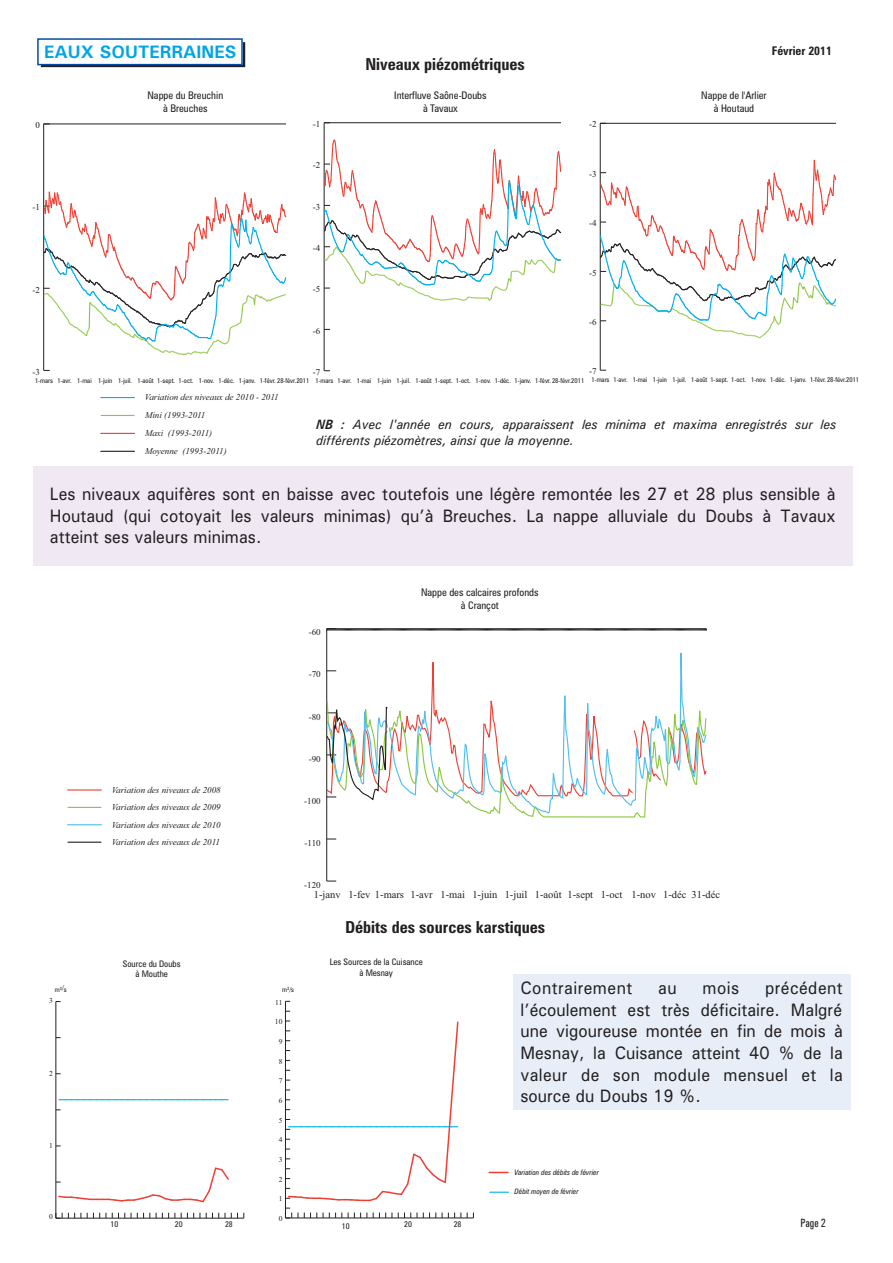
<style>
.page{position:relative;width:893px;height:1263px;background:#fff}
.page>*{position:absolute;margin:0;border:0;box-sizing:border-box;transform-origin:0 0}
.t1{font:18px/21.6px "Univers";color:#231f20;text-align:justify;scale:.9 1}
.t2{font:700 18px "Univers";color:#00a5e4}
.t3{font:18px "Univers";letter-spacing:.025em;color:#231f20;scale:.9 1}
.t4{font:700 condensed 16.5px "Zurich BT";color:#231f20}
.t5{font:italic 13.5px/16.2px "Univers";color:#231f20;scale:.9 1}
.t6{font:700 condensed 12px "Zurich BT";color:#231f20}
.t7{font:12px "Univers Condensed";color:#231f20;scale:.9 1}
.t8{font:condensed 10.5px/12.6px "Zurich BT";color:#231f20;text-align:center}
.t9{font:10.5px "Times New Roman";color:#231f20}
.t10{font:italic 9px/17.9px "Times New Roman";color:#231f20}
.t11{font:9px "Times New Roman";color:#231f20}
.t12{font:condensed 9px/10.8px "Zurich BT";color:#231f20;text-align:center}
.t13{font:condensed 8.1px "Zurich BT";color:#231f20}
.t14{font:italic condensed 7.5px "Zurich BT";color:#231f20}
.t15{font:7.5px "Times New Roman";color:#231f20}
.t16{font:condensed 6.75px "Zurich BT";color:#231f20}
.s1{font-weight:700}
</style>
<div class="page">
<div style="left:33px;top:466px;width:820px;height:99px;background:#f0e8f3"></div>
<div style="left:513px;top:974px;width:337px;height:135px;background:#e7eef8"></div>
<svg style="left:489px;top:1171px;width:19px;height:1px"></svg>
<svg style="left:490px;top:1191px;width:19px;height:1px"></svg>
<hr style="left:56px;top:1217px;width:188px;height:1px;background:#231f20">
<svg style="left:81px;top:1212px;width:19px;height:5px"></svg>
<svg style="left:106px;top:1212px;width:13px;height:5px"></svg>
<svg style="left:125px;top:1212px;width:19px;height:5px"></svg>
<svg style="left:150px;top:1212px;width:19px;height:5px"></svg>
<svg style="left:175px;top:1212px;width:19px;height:5px"></svg>
<svg style="left:200px;top:1212px;width:19px;height:5px"></svg>
<svg style="left:225px;top:1212px;width:13px;height:5px"></svg>
<hr style="left:56px;top:1001px;width:1px;height:216px;background:#231f20">
<svg style="left:56px;top:1212px;width:19px;height:6px"></svg>
<svg style="left:56px;top:1166px;width:173px;height:37px"></svg>
<hr style="left:285px;top:1217px;width:188px;height:1px;background:#231f20">
<svg style="left:298px;top:1212px;width:13px;height:5px"></svg>
<svg style="left:317px;top:1212px;width:19px;height:5px"></svg>
<svg style="left:342px;top:1212px;width:19px;height:5px"></svg>
<svg style="left:367px;top:1212px;width:19px;height:5px"></svg>
<svg style="left:392px;top:1212px;width:19px;height:5px"></svg>
<svg style="left:417px;top:1212px;width:13px;height:5px"></svg>
<svg style="left:436px;top:1212px;width:19px;height:5px"></svg>
<svg style="left:461px;top:1212px;width:13px;height:5px"></svg>
<hr style="left:285px;top:1001px;width:1px;height:216px;background:#231f20">
<svg style="left:286px;top:1207px;width:6px;height:11px"></svg>
<svg style="left:286px;top:1020px;width:173px;height:181px"></svg>
<hr style="left:101px;top:397px;width:33px;height:1px;background:#00b1eb">
<hr style="left:101px;top:415px;width:33px;height:1px;background:#8cc63f">
<hr style="left:101px;top:433px;width:33px;height:1px;background:#ef3e33">
<hr style="left:101px;top:450px;width:33px;height:2px;background:#231f20">
<hr style="left:68px;top:789px;width:33px;height:1px;background:#ef3e33">
<hr style="left:68px;top:806px;width:33px;height:1px;background:#8cc63f">
<hr style="left:68px;top:824px;width:33px;height:1px;background:#4dbeed">
<hr style="left:68px;top:841px;width:33px;height:1px;background:#231f20">
<hr style="left:324px;top:122px;width:237px;height:1px;background:#231f20">
<hr style="left:324px;top:123px;width:1px;height:247px;background:#231f20">
<svg style="left:323px;top:138px;width:239px;height:164px"></svg>
<hr style="left:44px;top:124px;width:242px;height:1px;background:#231f20">
<hr style="left:43px;top:124px;width:1px;height:246px;background:#231f20">
<svg style="left:43px;top:191px;width:244px;height:165px"></svg>
<hr style="left:600px;top:123px;width:236px;height:1px;background:#231f20">
<hr style="left:600px;top:123px;width:1px;height:247px;background:#231f20">
<svg style="left:599px;top:159px;width:238px;height:180px"></svg>
<hr style="left:326px;top:628px;width:1px;height:252px;background:#231f20">
<svg style="left:326px;top:628px;width:381px;height:189px"></svg>
<svg style="left:39px;top:42px;width:207px;height:26px"></svg>
<div style="left:37px;top:38px;width:206px;height:27px;border:2px solid #034ea2"></div>
<p class="t2" style="left:44px;top:45px;width:194px">EAUX SOUTERRAINES</p>
<p class="t6" style="left:772px;top:44px;width:62px">Février 2011</p>
<p class="t4" style="left:365px;top:55px;width:161px">Niveaux piézométriques</p>
<p class="t8" style="left:148px;top:89px;width:77px">Nappe du Breuchin à Breuches</p>
<p class="t8" style="left:394px;top:89px;width:94px">Interfluve Saône-Doubs à Tavaux</p>
<p class="t8" style="left:701px;top:89px;width:67px">Nappe de l'Arlier à Houtaud</p>
<p class="t11" style="left:35px;top:122px;width:6px">0</p>
<p class="t11" style="left:313px;top:121px;width:9px">-1</p>
<p class="t11" style="left:589px;top:121px;width:9px">-2</p>
<p class="t11" style="left:313px;top:162px;width:9px">-2</p>
<p class="t11" style="left:589px;top:170px;width:9px">-3</p>
<p class="t11" style="left:32px;top:204px;width:9px">-1</p>
<p class="t11" style="left:313px;top:203px;width:9px">-3</p>
<p class="t11" style="left:589px;top:220px;width:9px">-4</p>
<p class="t11" style="left:313px;top:244px;width:9px">-4</p>
<p class="t11" style="left:589px;top:269px;width:9px">-5</p>
<p class="t11" style="left:32px;top:286px;width:9px">-2</p>
<p class="t11" style="left:313px;top:286px;width:9px">-5</p>
<p class="t11" style="left:589px;top:318px;width:9px">-6</p>
<p class="t11" style="left:313px;top:327px;width:9px">-6</p>
<p class="t11" style="left:32px;top:368px;width:9px">-3</p>
<p class="t11" style="left:313px;top:368px;width:9px">-7</p>
<p class="t11" style="left:589px;top:368px;width:9px">-7</p>
<p class="t16" style="left:35px;top:376px;width:276px">1-mars 1-avr. 1-mai 1-juin 1-juil. 1-août 1-sept. 1-oct. 1-nov. 1-déc. 1-janv. 1-févr. 28-févr.2011</p>
<p class="t10" style="left:145px;top:388px;width:135px">Variation des niveaux de 2010 - 2011<br>Mini (1993-2011<br>Maxi (1993-2011)<br>Moyenne (1993-2011)</p>
<p class="t16" style="left:315px;top:376px;width:270px">1-mars 1-avr. 1-mai 1-juin 1-juil. 1-août 1-sept. 1-oct. 1-nov. 1-déc. 1-janv. 1-févr. 28-févr.2011</p>
<p class="t16" style="left:592px;top:376px;width:269px">1-mars 1-avr. 1-mai 1-juin 1-juil. 1-août 1-sept. 1-oct. 1-nov. 1-déc. 1-janv. 1-févr. 28-févr.2011</p>
<p class="t5" style="left:316px;top:417px;width:579px"><span class="s1">NB :</span> Avec l'année en cours, apparaissent les minima et maxima enregistrés sur les différents piézomètres, ainsi que la moyenne.</p>
<p class="t1" style="left:50px;top:484px;width:874px">Les niveaux aquifères sont en baisse avec toutefois une légère remontée les 27 et 28 plus sensible à Houtaud (qui cotoyait les valeurs minimas) qu’à Breuches. La nappe alluviale du Doubs à Tavaux atteint ses valeurs minimas.</p>
<p class="t8" style="left:421px;top:586px;width:119px">Nappe des calcaires profonds à Crançot</p>
<p class="t11" style="left:309px;top:629px;width:13px">-60</p>
<p class="t11" style="left:309px;top:671px;width:13px">-70</p>
<p class="t11" style="left:309px;top:713px;width:13px">-80</p>
<p class="t11" style="left:309px;top:755px;width:13px">-90</p>
<p class="t10" style="left:112px;top:780px;width:110px;line-height:17.4px;text-align:justify">Variation des niveaux de 2008<br>Variation des niveaux de 2009<br>Variation des niveaux de 2010<br>Variation des niveaux de 2011</p>
<p class="t11" style="left:304px;top:797px;width:18px">-100</p>
<p class="t11" style="left:305px;top:839px;width:18px">-110</p>
<p class="t11" style="left:304px;top:881px;width:18px">-120</p>
<p class="t9" style="left:314px;top:890px;width:408px">1-janv 1-fev 1-mars 1-avr 1-mai 1-juin 1-juil 1-août 1-sept 1-oct 1-nov 1-déc 31-déc</p>
<p class="t4" style="left:345px;top:917px;width:202px">Débits des sources karstiques</p>
<p class="t12" style="left:123px;top:957px;width:60px">Source du Doubs à Mouthe</p>
<p class="t12" style="left:330px;top:956px;width:95px">Les Sources de la Cuisance à Mesnay</p>
<p class="t16" style="left:55px;top:985px;width:13px">m<sup>3</sup>/s</p>
<p class="t15" style="left:49px;top:998px;width:5px">3</p>
<p class="t15" style="left:49px;top:1070px;width:5px">2</p>
<p class="t16" style="left:282px;top:985px;width:13px">m<sup>3</sup>/s</p>
<p class="t15" style="left:275px;top:999px;width:9px">11</p>
<p class="t15" style="left:275px;top:1018px;width:9px">10</p>
<p class="t15" style="left:279px;top:1038px;width:5px">9</p>
<p class="t15" style="left:279px;top:1058px;width:5px">8</p>
<p class="t15" style="left:279px;top:1077px;width:5px">7</p>
<p class="t15" style="left:279px;top:1097px;width:5px">6</p>
<p class="t3" style="left:520px;top:980px;width:126px">Contrairement</p>
<p class="t1" style="left:658px;top:978px;width:22px">au</p>
<p class="t1" style="left:702px;top:978px;width:42px">mois</p>
<p class="t1" style="left:520px;top:978px;width:360px;text-indent:245px">précédent l’écoulement est très déficitaire. Malgré une vigoureuse montée en fin de mois à Mesnay, la Cuisance atteint 40 % de la valeur de son module mensuel et la source du Doubs 19 %.</p>
<p class="t15" style="left:279px;top:1117px;width:5px">5</p>
<p class="t15" style="left:49px;top:1142px;width:5px">1</p>
<p class="t15" style="left:279px;top:1136px;width:5px">4</p>
<p class="t15" style="left:279px;top:1156px;width:5px">3</p>
<p class="t15" style="left:279px;top:1176px;width:5px">2</p>
<p class="t15" style="left:279px;top:1195px;width:5px">1</p>
<p class="t14" style="left:515px;top:1167px;width:86px">Variation des débits de février</p>
<p class="t14" style="left:515px;top:1186px;width:66px">Débit moyen de février</p>
<p class="t15" style="left:49px;top:1213px;width:5px">0</p>
<p class="t13" style="left:111px;top:1219px;width:9px">10</p>
<p class="t13" style="left:175px;top:1219px;width:9px">20</p>
<p class="t13" style="left:225px;top:1219px;width:9px">28</p>
<p class="t15" style="left:279px;top:1215px;width:5px">0</p>
<p class="t13" style="left:342px;top:1220px;width:9px">10</p>
<p class="t13" style="left:404px;top:1219px;width:9px">20</p>
<p class="t13" style="left:454px;top:1219px;width:9px">28</p>
<p class="t7" style="left:800px;top:1218px;width:30px">Page 2</p>
</div>
